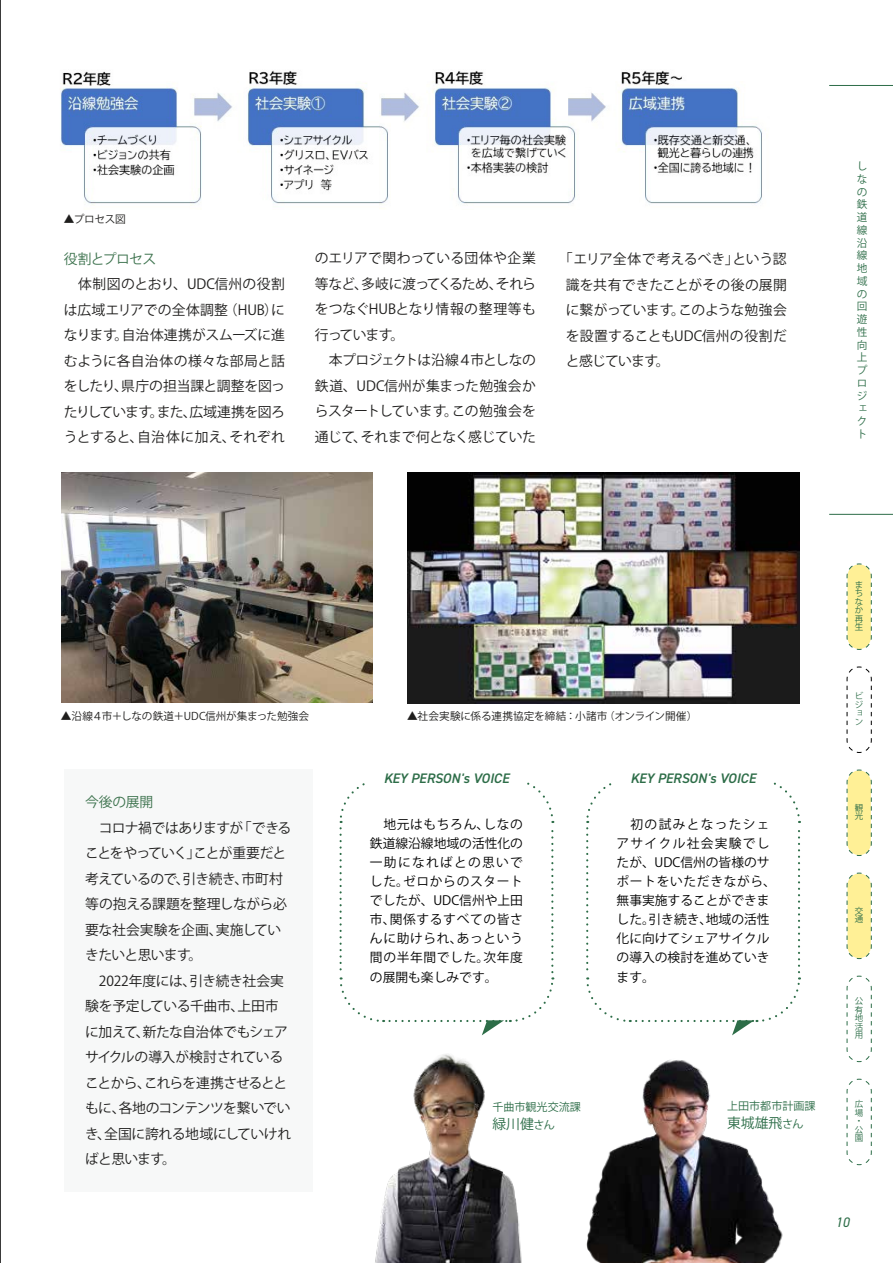
<style>
.page{position:relative;width:893px;height:1263px;background:#fff}
.page>*{position:absolute;margin:0;border:0;box-sizing:border-box;transform-origin:0 0}
.t1{font:13.8px/25.5px "Koz Go Pr 6 N";letter-spacing:-.03em;color:#1f1e1d;text-align:justify}
.t2{font:italic 600 13.8px "DIN2014";color:#2d6d48}
.t3{font:13.8px "Koz Go Pr 6 N";letter-spacing:-.04em;color:#3c724d}
.t4{font:13.8px "Koz Go Pr 6 N";color:#2d6d48}
.t5{font:italic 13.8px "DIN2014";color:#2d6d48}
.t6{font:12.75px/19.2px "Koz Go Pr 6 N";color:#000;text-align:justify}
.t7{font:11.1px "Koz Go Pr 6 N";color:#2d6d48}
.t8{font:10.65px "Koz Go Pr 6 N";letter-spacing:-.005em;color:#1f1e1d}
.t9{font:10.65px/12.8px "Koz Go Pr 6 N";color:#2d6d48}
.t10{font:8.55px/8.6px "Koz Go Pr 6 N";color:#2d6d48}
.s1{font-size:11.1px}
</style>
<div class="page">
<img style="left:60px;top:70px;width:706px;height:136px">
<svg style="left:339px;top:782px;width:215px;height:253px"></svg>
<svg style="left:586px;top:782px;width:215px;height:239px"></svg>
<div style="left:368px;top:771px;width:157px;height:14px;background:#fff"></div>
<div style="left:614px;top:771px;width:158px;height:14px;background:#fff"></div>
<div style="left:64px;top:769px;width:249px;height:422px;background:#f7f8f8"></div>
<img style="left:586px;top:1021px;width:197px;height:242px">
<img style="left:375px;top:1054px;width:147px;height:209px">
<img style="left:61px;top:473px;width:311px;height:230px">
<img style="left:407px;top:473px;width:392px;height:230px">
<hr style="left:829px;top:514px;width:64px;height:1px;background:#2d6d48">
<hr style="left:829px;top:85px;width:64px;height:1px;background:#2d6d48">
<svg style="left:846px;top:563px;width:26px;height:87px;background:#f5eca1"></svg>
<svg style="left:846px;top:666px;width:26px;height:87px"></svg>
<svg style="left:846px;top:769px;width:26px;height:87px;background:#f5eca1"></svg>
<svg style="left:846px;top:872px;width:26px;height:87px;background:#f5eca1"></svg>
<svg style="left:846px;top:975px;width:26px;height:87px"></svg>
<svg style="left:846px;top:1078px;width:26px;height:87px"></svg>
<hr style="left:0;top:0;width:1px;height:1263px;background:#000">
<p class="t8" style="left:64px;top:213px;width:63px">▲プロセス図</p>
<p class="t3" style="left:64px;top:251px;width:94px">役割とプロセス</p>
<p class="t1" style="left:64px;top:272px;width:223px">　体制図のとおり、UDC信州の役割は広域エリアでの全体調整（HUB）になります。自治体連携がスムーズに進むように各自治体の様々な部局と話をしたり、県庁の担当課と調整を図ったりしています。また、広域連携を図ろうとすると、自治体に加え、それぞれ</p>
<p class="t1" style="left:315px;top:246px;width:223px;text-align:left">のエリアで関わっている団体や企業等など、多岐に渡ってくるため、それらをつなぐHUBとなり情報の整理等も行っています。<br>　本プロジェクトは沿線４市としなの鉄道、UDC信州が集まった勉強会からスタートしています。この勉強会を通じて、それまで何となく感じていた</p>
<p class="t1" style="left:566px;top:247px;width:223px;text-indent:-7px">「エリア全体で考えるべき」という認識を共有できたことがその後の展開に繋がっています。このような勉強会を設置することもUDC信州の役割だと感じています。</p>
<p class="t9" style="left:857px;top:160px;width:12px">しなの鉄道線沿線地域の回遊性向上プロジェクト</p>
<p class="t10" style="left:855px;top:580px;width:10px;text-align:justify">まちなか再生</p>
<p class="t8" style="left:61px;top:710px;width:250px">▲沿線４市＋しなの鉄道＋UDC信州が集まった勉強会</p>
<p class="t8" style="left:407px;top:710px;width:292px">▲社会実験に係る連携協定を締結：小諸市（オンライン開催）</p>
<p class="t3" style="left:85px;top:794px;width:70px">今後の展開</p>
<p class="t1" style="left:85px;top:815px;width:208px;text-align:left">　コロナ禍ではありますが「できることをやっていく」ことが重要だと考えているので、引き続き、市町村等の抱える課題を整理しながら必要な社会実験を企画、実施していきたいと思います。<br>　2022年度には、引き続き社会実験を予定している千曲市、上田市に加えて、新たな自治体でもシェアサイクルの導入が検討されていることから、これらを連携させるとともに、各地のコンテンツを繋いでいき、全国に誇れる地域にしていければと思います。</p>
<p class="t2" style="left:384px;top:769px;width:127px">KEY PERSON's VOICE</p>
<p class="t2" style="left:630px;top:769px;width:127px">KEY PERSON's VOICE</p>
<p class="t6" style="left:370px;top:814px;width:155px">　地元はもちろん、しなの鉄道線沿線地域の活性化の一助になればとの思いでした。ゼロからのスタートでしたが、UDC信州や上田市、関係するすべての皆さんに助けられ、あっという間の半年間でした。次年度の展開も楽しみです。</p>
<p class="t6" style="left:617px;top:814px;width:161px;text-align:left">　初の試みとなったシェアサイクル社会実験でしたが、UDC信州の皆様のサポートをいただきながら、無事実施することができました。引き続き、地域の活性化に向けてシェアサイクルの導入の検討を進めていきます。</p>
<p class="t7" style="left:492px;top:1100px;width:90px">千曲市観光交流課</p>
<p class="t4" style="left:492px;top:1116px;width:64px">緑川健<span class="s1">さん</span></p>
<p class="t7" style="left:727px;top:1099px;width:90px">上田市都市計画課</p>
<p class="t4" style="left:727px;top:1115px;width:78px">東城雄飛<span class="s1">さん</span></p>
<p class="t10" style="left:855px;top:692px;width:10px">ビジョン</p>
<p class="t10" style="left:855px;top:803px;width:10px">観光</p>
<p class="t10" style="left:855px;top:906px;width:10px">交通</p>
<p class="t10" style="left:855px;top:997px;width:10px;text-align:justify">公有地活用</p>
<p class="t10" style="left:855px;top:1100px;width:10px">広場・公園</p>
<p class="t5" style="left:836px;top:1213px;width:15px">10</p>
</div>
